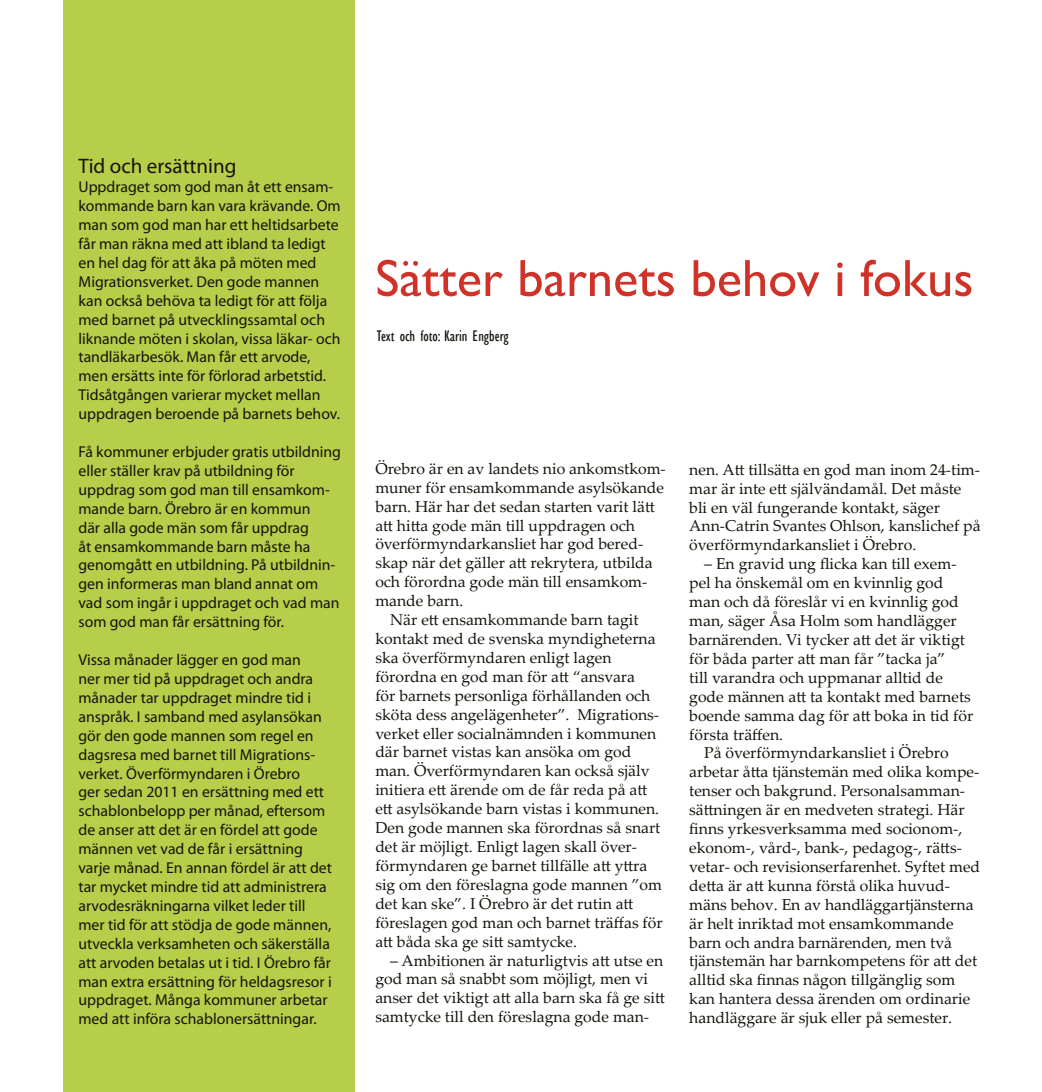
<style>
.page{position:relative;width:1042px;height:1092px;background:#fff}
.page>*{position:absolute;margin:0;border:0;box-sizing:border-box;transform-origin:0 0}
.t1{font:52.5px "Gill Sans";color:#ce3229}
.t2{font:21px "Myriad Pro";color:#15130b}
.t3{font:15.75px/18.9px "Palatino Linotype";color:#15130b}
.t4{font:15.75px/18.9px "Myriad Pro";color:#15130b}
.t5{font:condensed 15.75px "Gill Sans";color:#15130b}
</style>
<div class="page">
<div style="left:63px;top:0;width:291px;height:1091px;background:#b6ce4a"></div>
<h2 class="t2" style="left:78px;top:153px;width:160px">Tid och ersättning</h2>
<p class="t4" style="left:78px;top:177px;width:264px">Uppdraget som god man åt ett ensam&shy;kommande barn kan vara krävande. Om man som god man har ett heltidsarbete får man räkna med att ibland ta ledigt en hel dag för att åka på möten med Migrationsverket. Den gode mannen kan också behöva ta ledigt för att följa med barnet på utvecklingssamtal och liknande möten i skolan, vissa läkar- och tandläkarbesök. Man får ett arvode, men ersätts inte för förlorad arbetstid.<br>Tidsåtgången varierar mycket mellan uppdragen beroende på barnets behov.</p>
<p class="t4" style="left:78px;top:442px;width:264px">Få kommuner erbjuder gratis utbildning eller ställer krav på utbildning för uppdrag som god man till ensamkom&shy;mande barn. Örebro är en kommun<br>där alla gode män som får uppdrag<br>åt ensamkommande barn måste ha genomgått en utbildning. På utbildnin&shy;gen informeras man bland annat om vad som ingår i uppdraget och vad man som god man får ersättning för.</p>
<p class="t4" style="left:78px;top:650px;width:255px">Vissa månader lägger en god man<br>ner mer tid på uppdraget och andra månader tar uppdraget mindre tid i anspråk. I samband med asylansökan gör den gode mannen som regel en dagsresa med barnet till Migrations&shy;verket. Överförmyndaren i Örebro<br>ger sedan 2011 en ersättning med ett schablonbelopp per månad, eftersom de anser att det är en fördel att gode männen vet vad de får i ersättning varje månad. En annan fördel är att det tar mycket mindre tid att administrera arvodesräkningarna vilket leder till mer tid för att stödja de gode männen, utveckla verksamheten och säkerställa att arvoden betalas ut i tid. I Örebro får man extra ersättning för heldagsresor i uppdraget. Många kommuner arbetar med att införa schablonersättningar.</p>
<h1 class="t1" style="left:375px;top:248px;width:600px">Sätter barnets behov i fokus</h1>
<p class="t5" style="left:377px;top:326px;width:133px">Text och foto: Karin Engberg</p>
<p class="t3" style="left:375px;top:458px;width:292px">Örebro är en av landets nio ankomstkom-</p>
<p class="t3" style="left:375px;top:477px;width:290px">muner för ensamkommande asylsökande</p>
<p class="t3" style="left:375px;top:496px;width:281px">barn. Här har det sedan starten varit lätt</p>
<p class="t3" style="left:375px;top:515px;width:261px">att hitta gode män till uppdragen och</p>
<p class="t3" style="left:375px;top:534px;width:269px">överförmyndarkansliet har god bered-</p>
<p class="t3" style="left:375px;top:553px;width:279px">skap när det gäller att rekrytera, utbilda</p>
<p class="t3" style="left:375px;top:572px;width:274px">och förordna gode män till ensamkom-</p>
<p class="t3" style="left:375px;top:590px;width:89px">mande barn.</p>
<p class="t3" style="left:390px;top:609px;width:250px">När ett ensamkommande barn tagit</p>
<p class="t3" style="left:375px;top:628px;width:282px">kontakt med de svenska myndigheterna</p>
<p class="t3" style="left:375px;top:647px;width:238px">ska överförmyndaren enligt lagen</p>
<p class="t3" style="left:375px;top:666px;width:261px">förordna en god man för att “ansvara</p>
<p class="t3" style="left:375px;top:685px;width:277px">för barnets personliga förhållanden och</p>
<p class="t3" style="left:375px;top:704px;width:285px">sköta dess angelägenheter”. Migrations-</p>
<p class="t3" style="left:375px;top:723px;width:282px">verket eller socialnämnden i kommunen</p>
<p class="t3" style="left:375px;top:742px;width:258px">där barnet vistas kan ansöka om god</p>
<p class="t3" style="left:375px;top:761px;width:276px">man. Överförmyndaren kan också själv</p>
<p class="t3" style="left:375px;top:779px;width:273px">initiera ett ärende om de får reda på att</p>
<p class="t3" style="left:375px;top:798px;width:285px">ett asylsökande barn vistas i kommunen.</p>
<p class="t3" style="left:375px;top:817px;width:287px">Den gode mannen ska förordnas så snart</p>
<p class="t3" style="left:375px;top:836px;width:263px">det är möjligt. Enligt lagen skall över-</p>
<p class="t3" style="left:375px;top:855px;width:274px">förmyndaren ge barnet tillfälle att yttra</p>
<p class="t3" style="left:375px;top:874px;width:288px">sig om den föreslagna gode mannen ”om</p>
<p class="t3" style="left:375px;top:893px;width:260px">det kan ske”. I Örebro är det rutin att</p>
<p class="t3" style="left:375px;top:912px;width:289px">föreslagen god man och barnet träffas för</p>
<p class="t3" style="left:375px;top:931px;width:203px">att båda ska ge sitt samtycke.</p>
<p class="t3" style="left:375px;top:950px;width:291px;text-indent:15px">– Ambitionen är naturligtvis att utse en god man så snabbt som möjligt, men vi anser det viktigt att alla barn ska få ge sitt samtycke till den föreslagna gode man-</p>
<p class="t3" style="left:689px;top:459px;width:293px">nen. Att tillsätta en god man inom 24-tim&shy;mar är inte ett självändamål. Det måste bli en väl fungerande kontakt, säger Ann-Catrin Svantes Ohlson, kanslichef på överförmyndarkansliet i Örebro.</p>
<p class="t3" style="left:704px;top:554px;width:254px">– En gravid ung flicka kan till exem-</p>
<p class="t3" style="left:689px;top:572px;width:256px">pel ha önskemål om en kvinnlig god</p>
<p class="t3" style="left:689px;top:591px;width:271px">man och då föreslår vi en kvinnlig god</p>
<p class="t3" style="left:689px;top:610px;width:269px">man, säger Åsa Holm som handlägger</p>
<p class="t3" style="left:689px;top:629px;width:277px">barnärenden. Vi tycker att det är viktigt</p>
<p class="t3" style="left:689px;top:648px;width:258px">för båda parter att man får ”tacka ja”</p>
<p class="t3" style="left:689px;top:667px;width:255px">till varandra och uppmanar alltid de</p>
<p class="t3" style="left:689px;top:686px;width:283px">gode männen att ta kontakt med barnets</p>
<p class="t3" style="left:689px;top:705px;width:286px">boende samma dag för att boka in tid för</p>
<p class="t3" style="left:689px;top:724px;width:95px">första träffen.</p>
<p class="t3" style="left:704px;top:743px;width:246px">På överförmyndarkansliet i Örebro</p>
<p class="t3" style="left:689px;top:761px;width:291px">arbetar åtta tjänstemän med olika kompe-</p>
<p class="t3" style="left:689px;top:780px;width:277px">tenser och bakgrund. Personalsamman-</p>
<p class="t3" style="left:689px;top:799px;width:277px">sättningen är en medveten strategi. Här</p>
<p class="t3" style="left:689px;top:818px;width:275px">finns yrkesverksamma med socionom-,</p>
<p class="t3" style="left:689px;top:837px;width:274px">ekonom-, vård-, bank-, pedagog-, rätts-</p>
<p class="t3" style="left:689px;top:856px;width:292px">vetar- och revisionserfarenhet. Syftet med</p>
<p class="t3" style="left:689px;top:875px;width:262px">detta är att kunna förstå olika huvud-</p>
<p class="t3" style="left:689px;top:894px;width:286px">mäns behov. En av handläggartjänsterna</p>
<p class="t3" style="left:689px;top:913px;width:266px">är helt inriktad mot ensamkommande</p>
<p class="t3" style="left:689px;top:932px;width:264px">barn och andra barnärenden, men två</p>
<p class="t3" style="left:689px;top:950px;width:289px">tjänstemän har barnkompetens för att det</p>
<p class="t3" style="left:689px;top:969px;width:267px">alltid ska finnas någon tillgänglig som</p>
<p class="t3" style="left:689px;top:988px;width:282px">kan hantera dessa ärenden om ordinarie</p>
<p class="t3" style="left:689px;top:1007px;width:264px">handläggare är sjuk eller på semester.</p>
</div>
